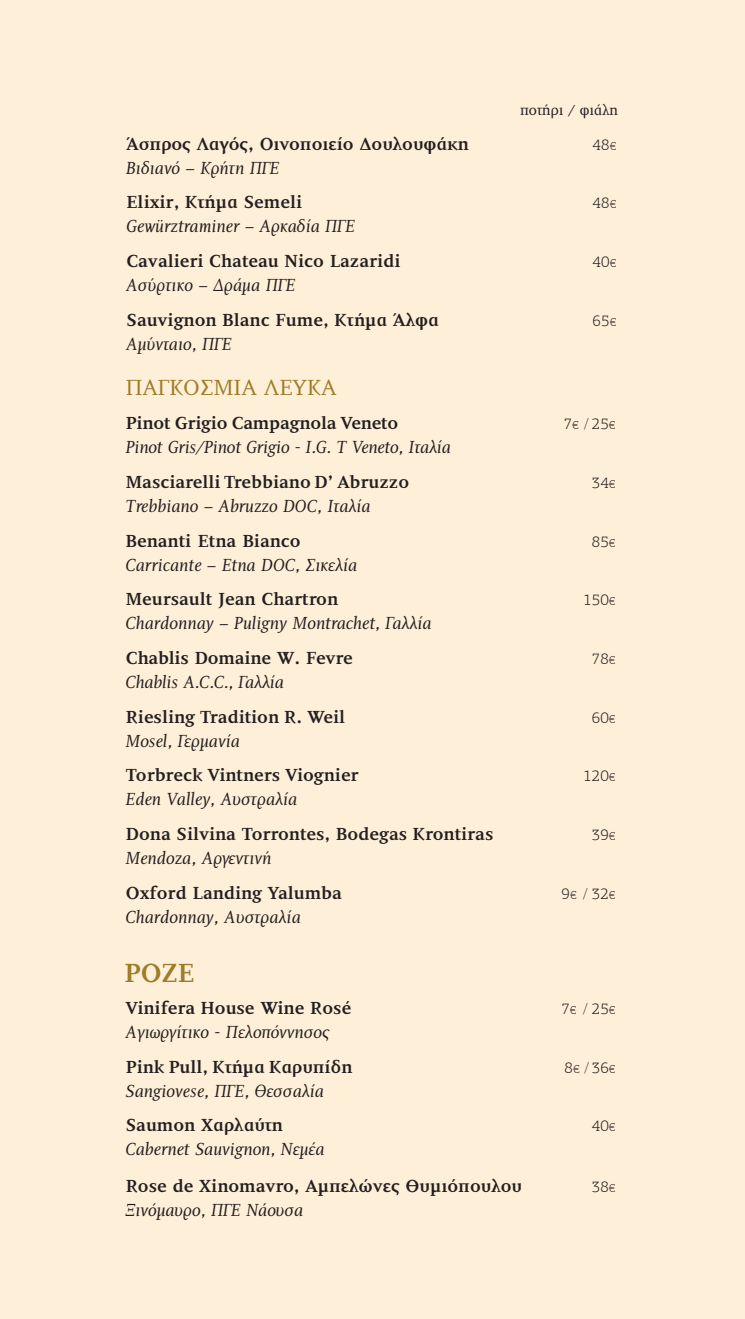
<style>
.page{position:relative;width:745px;height:1319px;background:#fff}
.page>*{position:absolute;margin:0;border:0;box-sizing:border-box;transform-origin:0 0}
.t1{font:700 27px "PF Diplomat";color:#9f7c29}
.t2{font:22.5px "PF Diplomat";color:#9f7c29}
.t3{font:700 18px "PF Diplomat";color:#231f20}
.t4{font:italic 18px "PF Diplomat";color:#231f20}
.t5{font:300 15.75px "PF Agora Slab Pro";color:#231f20}
.t6{font:15px "PF Diplomat";color:#231f20}
.s1{font-size:12px}
</style>
<div class="page">
<div style="left:0;top:0;width:744px;height:1318px;background:#feefd8"></div>
<p class="t6" style="left:520px;top:102px;width:99px">ποτήρι / φιάλη</p>
<p class="t3" style="left:126px;top:134px;width:343px">Άσπρος Λαγός, Οινοποιείο Δουλουφάκη</p>
<p class="t5" style="left:592px;top:135px;width:25px">48<span class="s1">€</span></p>
<p class="t4" style="left:126px;top:158px;width:154px">Βιδιανό – Κρήτη ΠΓΕ</p>
<p class="t3" style="left:126px;top:192px;width:177px">Elixir, Κτήμα Semeli</p>
<p class="t5" style="left:592px;top:194px;width:25px">48<span class="s1">€</span></p>
<p class="t4" style="left:126px;top:217px;width:230px">Gewürztraminer – Αρκαδία ΠΓΕ</p>
<p class="t3" style="left:126px;top:251px;width:275px">Cavalieri Chateau Nico Lazaridi</p>
<p class="t5" style="left:592px;top:252px;width:25px">40<span class="s1">€</span></p>
<p class="t4" style="left:126px;top:276px;width:170px">Ασύρτικο – Δράμα ΠΓΕ</p>
<p class="t3" style="left:126px;top:310px;width:314px">Sauvignon Blanc Fume, Κτήμα Άλφα</p>
<p class="t5" style="left:592px;top:311px;width:25px">65<span class="s1">€</span></p>
<p class="t4" style="left:126px;top:334px;width:107px">Αμύνταιο, ΠΓΕ</p>
<p class="t2" style="left:126px;top:376px;width:211px">ΠΑΓΚΌΣΜΙΑ ΛΕΥΚΆ</p>
<p class="t3" style="left:126px;top:413px;width:274px">Pinot Grigio Campagnola Veneto</p>
<p class="t5" style="left:563px;top:414px;width:53px">7<span class="s1">€</span> / 25<span class="s1">€</span></p>
<p class="t4" style="left:126px;top:438px;width:326px">Pinot Gris/Pinot Grigio - I.G. T Veneto, Ιταλία</p>
<p class="t3" style="left:126px;top:472px;width:285px">Masciarelli Trebbiano D’ Abruzzo</p>
<p class="t5" style="left:591px;top:473px;width:25px">34<span class="s1">€</span></p>
<p class="t4" style="left:126px;top:496px;width:246px">Trebbiano – Abruzzo DOC, Ιταλία</p>
<p class="t3" style="left:126px;top:530px;width:176px">Benanti Etna Bianco</p>
<p class="t5" style="left:591px;top:532px;width:25px">85<span class="s1">€</span></p>
<p class="t4" style="left:126px;top:555px;width:233px">Carricante – Etna DOC, Σικελία</p>
<p class="t3" style="left:126px;top:589px;width:214px">Meursault Jean Chartron</p>
<p class="t5" style="left:583px;top:590px;width:33px">150<span class="s1">€</span></p>
<p class="t4" style="left:126px;top:614px;width:307px">Chardonnay – Puligny Montrachet, Γαλλία</p>
<p class="t3" style="left:126px;top:648px;width:228px">Chablis Domaine W. Fevre</p>
<p class="t5" style="left:591px;top:649px;width:25px">78<span class="s1">€</span></p>
<p class="t4" style="left:126px;top:672px;width:159px">Chablis A.C.C., Γαλλία</p>
<p class="t3" style="left:126px;top:706px;width:221px">Riesling Tradition R. Weil</p>
<p class="t5" style="left:591px;top:708px;width:25px">60<span class="s1">€</span></p>
<p class="t4" style="left:126px;top:731px;width:116px">Mosel, Γερμανία</p>
<p class="t3" style="left:126px;top:765px;width:234px">Torbreck Vintners Viognier</p>
<p class="t5" style="left:583px;top:766px;width:33px">120<span class="s1">€</span></p>
<p class="t4" style="left:126px;top:789px;width:173px">Eden Valley, Αυστραλία</p>
<p class="t3" style="left:126px;top:824px;width:369px">Dona Silvina Torrontes, Bodegas Krontiras</p>
<p class="t5" style="left:591px;top:825px;width:25px">39<span class="s1">€</span></p>
<p class="t4" style="left:126px;top:848px;width:147px">Mendoza, Αργεντινή</p>
<p class="t3" style="left:126px;top:882px;width:217px">Oxford Landing Yalumba</p>
<p class="t5" style="left:561px;top:884px;width:55px">9<span class="s1">€</span> / 32<span class="s1">€</span></p>
<p class="t4" style="left:126px;top:907px;width:176px">Chardonnay, Αυστραλία</p>
<p class="t1" style="left:124px;top:957px;width:71px">ΡΟΖΕ</p>
<p class="t3" style="left:126px;top:997px;width:227px">Vinifera House Wine Rosé</p>
<p class="t5" style="left:561px;top:999px;width:55px">7<span class="s1">€</span> / 25<span class="s1">€</span></p>
<p class="t4" style="left:126px;top:1022px;width:204px">Αγιωργίτικο - Πελοπόννησος</p>
<p class="t3" style="left:126px;top:1056px;width:228px">Pink Pull, Κτήμα Καρυπίδη</p>
<p class="t5" style="left:564px;top:1057px;width:52px">8<span class="s1">€</span> / 36<span class="s1">€</span></p>
<p class="t4" style="left:126px;top:1080px;width:199px">Sangiovese, ΠΓΕ, Θεσσαλία</p>
<p class="t3" style="left:126px;top:1115px;width:159px">Saumon Χαρλαύτη</p>
<p class="t5" style="left:591px;top:1116px;width:25px">40<span class="s1">€</span></p>
<p class="t4" style="left:126px;top:1139px;width:200px">Cabernet Sauvignon, Νεμέα</p>
<p class="t3" style="left:126px;top:1175px;width:397px">Rose de Xinomavro, Αμπελώνες Θυμιόπουλου</p>
<p class="t5" style="left:591px;top:1177px;width:25px">38<span class="s1">€</span></p>
<p class="t4" style="left:126px;top:1200px;width:179px">Ξινόμαυρο, ΠΓΕ Νάουσα</p>
</div>
